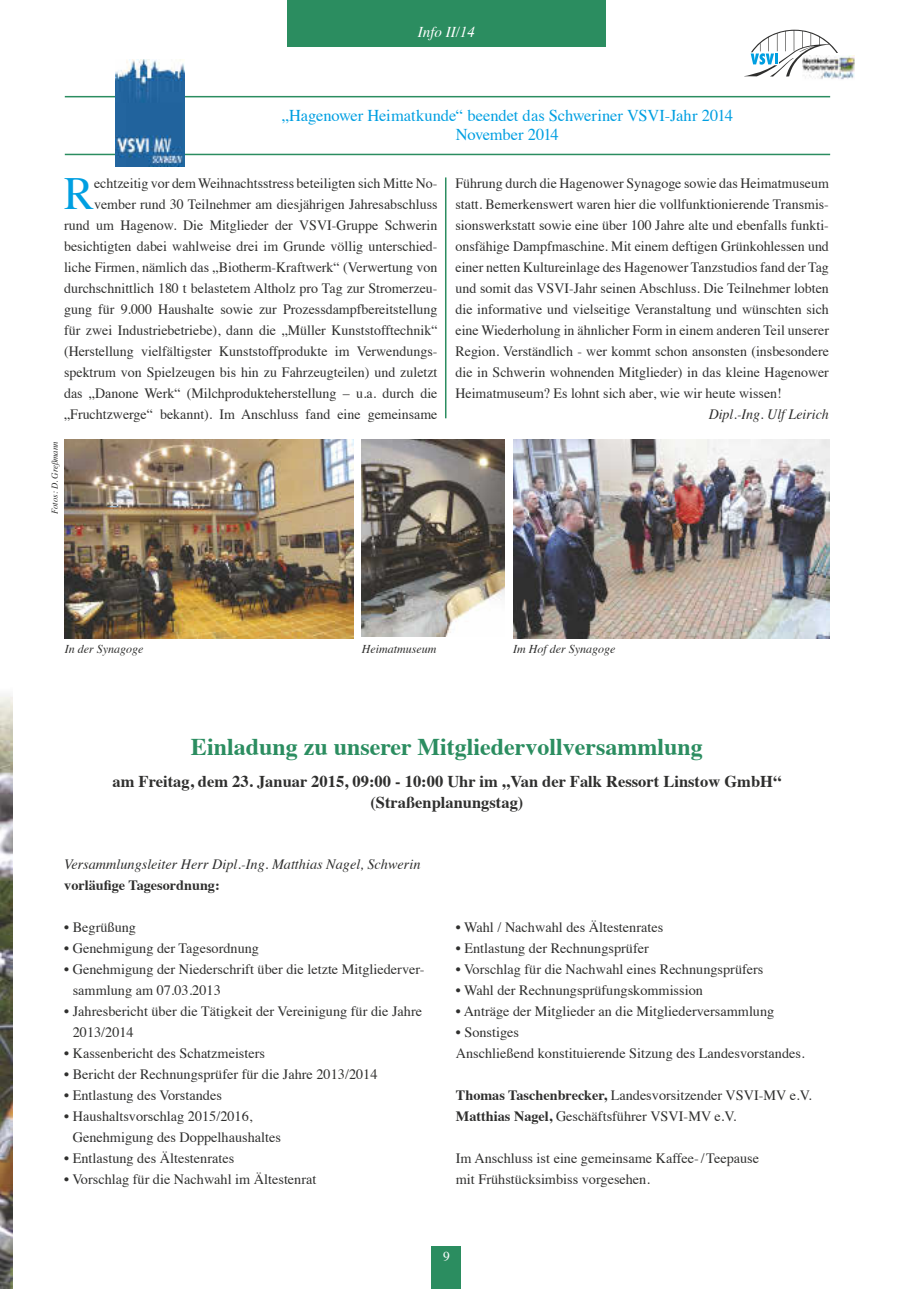
<style>
.page{position:relative;width:918px;height:1289px;background:#fff}
.page>*{position:absolute;margin:0;border:0;box-sizing:border-box;transform-origin:0 0}
.t1{font:46.05px "Times";color:#009fe1}
.t2{font:700 24px "Times";color:#2b8d60}
.t3{font:700 16.5px/21px "Times";color:#2f2f2e;text-align:center}
.t4{font:16.5px/19.8px "Times";letter-spacing:-.01em;color:#009fe1;text-align:center}
.t5{font:italic 15px "Times";color:#fff}
.t6{font:14.25px/21px "Times";color:#2f2f2e}
.t7{font:italic 14.25px "Times";color:#2f2f2e}
.t8{font:700 14.25px "Times";color:#2f2f2e}
.t9{font:13.5px "Times";color:#fff}
.t10{font:italic 12px "Times";color:#2f2f2e}
.t11{font:italic 9px "Times";color:#2f2f2e}
.s1{font-weight:700}
</style>
<div class="page">
<img style="left:513px;top:439px;width:317px;height:199px">
<img style="left:65px;top:439px;width:288px;height:199px">
<img style="left:362px;top:439px;width:142px;height:198px">
<div style="left:432px;top:1246px;width:29px;height:42px;background:#2b8d60"></div>
<div style="left:287px;top:0;width:319px;height:47px;background:#2b8d60"></div>
<svg style="left:744px;top:30px;width:94px;height:47px"></svg>
<img style="left:803px;top:56px;width:52px;height:24px">
<img style="left:0;top:695px;width:13px;height:593px">
<hr style="left:445px;top:177px;width:1px;height:241px;background:#2b8d60">
<hr style="left:65px;top:154px;width:765px;height:1px;background:#2b8d60">
<hr style="left:65px;top:96px;width:765px;height:1px;background:#2b8d60">
<img style="left:116px;top:60px;width:68px;height:107px">
<p class="t5" style="left:418px;top:26px;width:59px">Info II/14</p>
<p class="t4" style="left:282px;top:107px;width:453px">„Hagenower Heimatkunde“ beendet das Schweriner VSVI-Jahr 2014<br>November 2014</p>
<p class="t6" style="left:64px;top:174px;width:375px;text-align:right">echtzeitig vor dem Weihnachtsstress beteiligten sich Mitte No&shy;vember rund 30 Teilnehmer am diesjährigen Jahresabschluss<br>rund um Hagenow. Die Mitglieder der VSVI-Gruppe Schwerin besichtigten dabei wahlweise drei im Grunde völlig unterschied&shy;liche Firmen, nämlich das „Biotherm-Kraftwerk“ (Verwertung von durchschnittlich 180 t belastetem Altholz pro Tag zur Stromerzeu&shy;gung für 9.000 Haushalte sowie zur Prozessdampfbereitstellung für zwei Industriebetriebe), dann die „Müller Kunststofftechnik“ (Herstellung vielfältigster Kunststoffprodukte im Verwendungs&shy;spektrum von Spielzeugen bis hin zu Fahrzeugteilen) und zuletzt das „Danone Werk“ (Milchprodukteherstellung – u.a. durch die „Fruchtzwerge“ bekannt). Im Anschluss fand eine gemeinsame</p>
<p class="t6" style="left:455px;top:174px;width:375px;text-align:justify">Führung durch die Hagenower Synagoge sowie das Heimatmuseum statt. Bemerkenswert waren hier die vollfunktionierende Transmis&shy;sionswerkstatt sowie eine über 100 Jahre alte und ebenfalls funkti&shy;onsfähige Dampfmaschine. Mit einem deftigen Grünkohlessen und einer netten Kultureinlage des Hagenower Tanzstudios fand der Tag und somit das VSVI-Jahr seinen Abschluss. Die Teilnehmer lobten die informative und vielseitige Veranstaltung und wünschten sich eine Wiederholung in ähnlicher Form in einem anderen Teil unserer Region. Verständlich - wer kommt schon ansonsten (insbesondere die in Schwerin wohnenden Mitglieder) in das kleine Hagenower Heimatmuseum? Es lohnt sich aber, wie wir heute wissen!</p>
<h1 class="t1" style="left:64px;top:175px;width:32px">R</h1>
<p class="t7" style="left:709px;top:408px;width:122px">Dipl.-Ing. Ulf Leirich</p>
<p class="t11" style="left:51px;top:514px;width:74px;rotate:-90deg">Fotos: D. Greßmann</p>
<p class="t10" style="left:65px;top:643px;width:80px">In der Synagoge</p>
<p class="t10" style="left:362px;top:643px;width:76px">Heimatmuseum</p>
<p class="t10" style="left:513px;top:643px;width:104px">Im Hof der Synagoge</p>
<h2 class="t2" style="left:191px;top:737px;width:513px">Einladung zu unserer Mitgliedervollversammlung</h2>
<p class="t3" style="left:113px;top:772px;width:670px">am Freitag, dem 23. Januar 2015, 09:00 - 10:00 Uhr im „Van der Falk Ressort Linstow GmbH“ (Straßenplanungstag)</p>
<p class="t7" style="left:64px;top:858px;width:358px">Versammlungsleiter Herr Dipl.-Ing. Matthias Nagel, Schwerin</p>
<p class="t8" style="left:64px;top:879px;width:157px">vorläufige Tagesordnung:</p>
<p class="t6" style="left:64px;top:917px;width:73px">• Begrüßung</p>
<p class="t6" style="left:64px;top:938px;width:196px">• Genehmigung der Tagesordnung</p>
<p class="t6" style="left:73px;top:959px;width:353px;text-indent:-9px">• Genehmigung der Niederschrift über die letzte Mitgliederver&shy;sammlung am 07.03.2013</p>
<p class="t6" style="left:73px;top:1001px;width:351px;text-indent:-9px">• Jahresbericht über die Tätigkeit der Vereinigung für die Jahre<br>2013/2014</p>
<p class="t6" style="left:64px;top:1043px;width:202px">• Kassenbericht des Schatzmeisters</p>
<p class="t6" style="left:64px;top:1064px;width:315px">• Bericht der Rechnungsprüfer für die Jahre 2013/2014</p>
<p class="t6" style="left:64px;top:1085px;width:159px">• Entlastung des Vorstandes</p>
<p class="t6" style="left:73px;top:1106px;width:210px;text-indent:-9px">• Haushaltsvorschlag 2015/2016,<br>Genehmigung des Doppelhaushaltes</p>
<p class="t6" style="left:64px;top:1148px;width:172px">• Entlastung des Ältestenrates</p>
<p class="t6" style="left:64px;top:1169px;width:254px">• Vorschlag für die Nachwahl im Ältestenrat</p>
<p class="t6" style="left:456px;top:917px;width:209px">• Wahl / Nachwahl des Ältestenrates</p>
<p class="t6" style="left:456px;top:938px;width:194px">• Entlastung der Rechnungsprüfer</p>
<p class="t6" style="left:456px;top:959px;width:309px">• Vorschlag für die Nachwahl eines Rechnungsprüfers</p>
<p class="t6" style="left:456px;top:980px;width:249px">• Wahl der Rechnungsprüfungskommission</p>
<p class="t6" style="left:456px;top:1001px;width:320px">• Anträge der Mitglieder an die Mitgliederversammlung</p>
<p class="t6" style="left:456px;top:1022px;width:350px">• Sonstiges<br>Anschließend konstituierende Sitzung des Landesvorstandes.</p>
<p class="t6" style="left:456px;top:1085px;width:357px"><span class="s1">Thomas Taschenbrecker,</span> Landesvorsitzender VSVI-MV e.V.<br><span class="s1">Matthias Nagel,</span> Geschäftsführer VSVI-MV e.V.</p>
<p class="t6" style="left:456px;top:1148px;width:305px">Im Anschluss ist eine gemeinsame Kaffee- / Teepause mit Frühstücksimbiss vorgesehen.</p>
<p class="t9" style="left:443px;top:1250px;width:8px">9</p>
</div>
